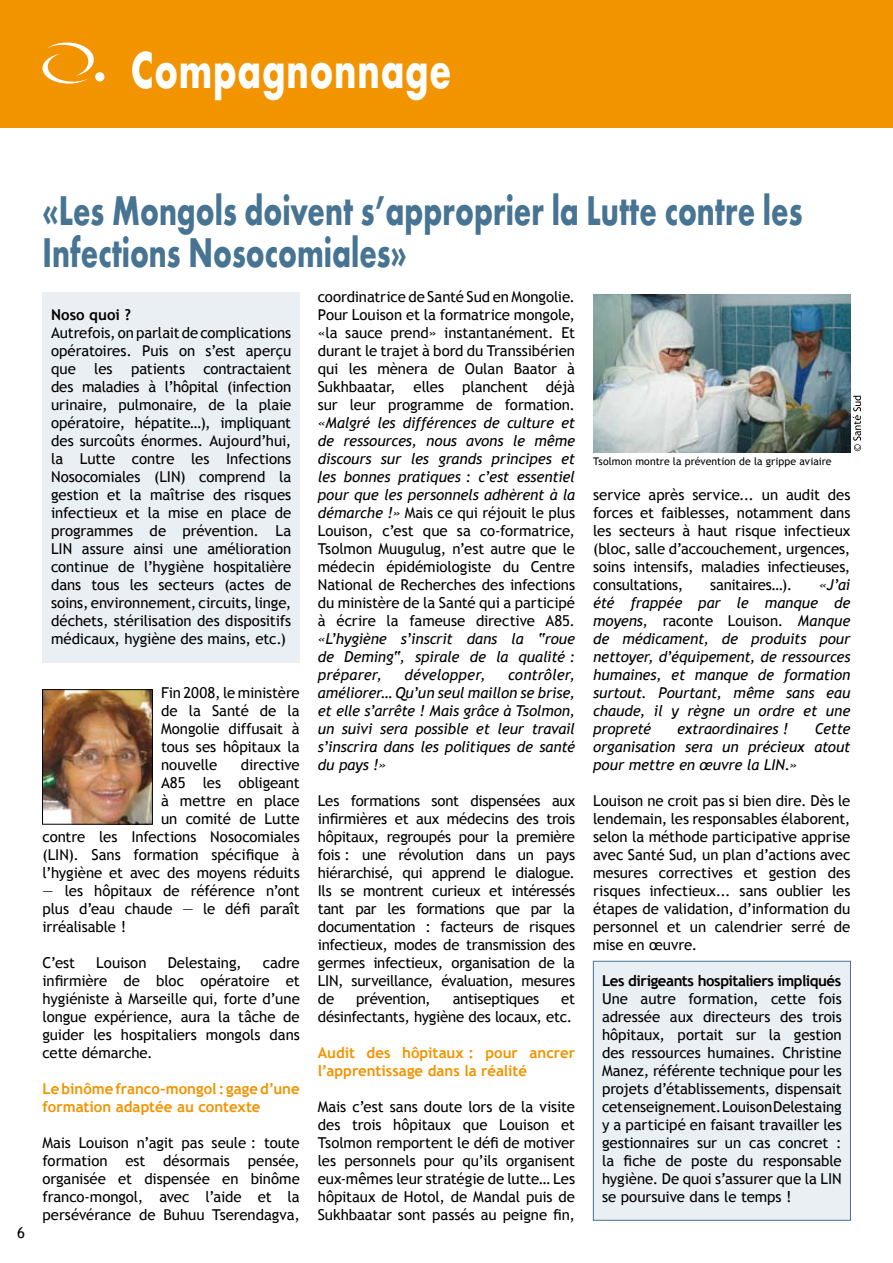
<style>
.page{position:relative;width:893px;height:1263px;background:#fff}
.page>*{position:absolute;margin:0;border:0;box-sizing:border-box;transform-origin:0 0}
.t1{font:700 54px "Futura T";letter-spacing:.02em;color:#fff;scale:.71 1}
.t2{font:700 43.2px/42px "Futura T";color:#467492;scale:.71 1}
.t3{font:15px/18px "Trebuchet MS";letter-spacing:-.01em;color:#000;text-align:justify}
.t4{font:italic 15px/18px "Trebuchet MS";letter-spacing:-.005em;color:#000;text-align:justify}
.t5{font:700 15px/18px "Trebuchet MS";color:#f29400}
.t6{font:700 15px "Trebuchet MS";letter-spacing:-.03em;color:#000}
.t7{font:10.5px "Trebuchet MS";letter-spacing:.005em;color:#000}
.s1{font-style:italic}
.s2{font-style:normal}
</style>
<div class="page">
<div style="left:0;top:0;width:893px;height:128px;background:#f29400"></div>
<div style="left:95px;top:72px;width:9px;height:9px;background:#fff;border-radius:50%"></div>
<svg style="left:43px;top:43px;width:51px;height:41px"></svg>
<div style="left:593px;top:961px;width:257px;height:259px;background:#eaeff4"></div>
<div style="left:593px;top:961px;width:258px;height:259px;border:1px solid #467492"></div>
<div style="left:43px;top:292px;width:257px;height:370px;background:#eaeff4"></div>
<svg style="left:853px;top:396px;width:8px;height:55px"></svg>
<img style="left:44px;top:691px;width:107px;height:131px">
<div style="left:42px;top:689px;width:111px;height:135px;border:1px solid #000"></div>
<img style="left:593px;top:294px;width:257px;height:159px">
<h1 class="t1" style="left:131px;top:38px;width:453px">Compagnonnage</h1>
<p class="t3" style="left:17px;top:1224px;width:9px">6</p>
<h2 class="t2" style="left:43px;top:189px;width:1072px">«Les Mongols doivent s’approprier la Lutte contre les<br>Infections Nosocomiales»</h2>
<p class="t6" style="left:51px;top:306px;width:81px">Noso quoi ?</p>
<p class="t3" style="left:51px;top:324px;width:242px">Autrefois, on parlait de complications opératoires. Puis on s’est aperçu que les patients contractaient des maladies à l’hôpital (infection urinaire, pulmonaire, de la plaie opératoire, hépatite…), impliquant des surcoûts énormes. Aujourd’hui, la Lutte contre les Infections Nosocomiales (LIN) comprend la gestion et la maîtrise des risques infectieux et la mise en place de programmes de prévention. La LIN assure ainsi une amélioration continue de l’hygiène hospitalière dans tous les secteurs (actes de soins, environnement, circuits, linge, déchets, stérilisation des dispositifs médicaux, hygiène des mains, etc.)</p>
<p class="t3" style="left:161px;top:684px;width:140px">Fin 2008, le ministère de la Santé de la Mongolie diffusait à tous ses hôpitaux la nouvelle</p>
<p class="t3" style="left:43px;top:756px;width:259px;text-align:right">directive<br>A85 les obligeant<br>à mettre en place<br>un comité de Lutte<br>contre les Infections Nosocomiales (LIN). Sans formation spécifique à l’hygiène et avec des moyens réduits</p>
<p class="t3" style="left:43px;top:882px;width:259px">— les hôpitaux de référence n’ont plus d’eau chaude — le défi paraît irréalisable !</p>
<p class="t3" style="left:43px;top:954px;width:34px">C’est</p>
<p class="t3" style="left:96px;top:954px;width:52px">Louison</p>
<p class="t3" style="left:168px;top:954px;width:76px">Delestaing,</p>
<p class="t3" style="left:43px;top:954px;width:259px;text-indent:220px">cadre infirmière de bloc opératoire et hygiéniste à Marseille qui, forte d’une longue expérience, aura la tâche de guider les hospitaliers mongols dans cette démarche.</p>
<p class="t5" style="left:43px;top:1080px;width:259px">Le binôme franco-mongol : gage d’une formation adaptée au contexte</p>
<p class="t3" style="left:43px;top:1134px;width:259px">Mais Louison n’agit pas seule : toute formation est désormais pensée, organisée et dispensée en binôme franco-mongol, avec l’aide et la persévérance de Buhuu Tserendagva,</p>
<p class="t3" style="left:318px;top:288px;width:259px">coordinatrice de Santé Sud en Mongolie.<br>Pour Louison et la formatrice mongole, «la sauce prend» instantanément. Et durant le trajet à bord du Transsibérien qui les mènera de Oulan Baator à Sukhbaatar, elles planchent déjà sur leur programme de formation.</p>
<p class="t3" style="left:318px;top:414px;width:259px"><span class="s1">«Malgré les différences de culture et de ressources, nous avons le même discours sur les grands principes et les bonnes pratiques : c’est essentiel pour que les personnels adhèrent à la démarche !»</span> Mais ce qui réjouit le plus Louison, c’est que sa co-formatrice, Tsolmon Muugulug, n’est autre que le médecin épidémiologiste du Centre National de Recherches des infections du ministère de la Santé qui a participé à écrire la fameuse directive A85.</p>
<p class="t4" style="left:318px;top:630px;width:259px">«L’hygiène s’inscrit dans la “roue de Deming“, spirale de la qualité : préparer,</p>
<p class="t4" style="left:318px;top:666px;width:259px;text-indent:190px">contrôler, améliorer… Qu’un seul maillon se brise, et elle s’arrête ! Mais grâce à Tsolmon, un suivi sera possible et leur travail s’inscrira dans les politiques de santé du pays !»</p>
<p class="t3" style="left:318px;top:792px;width:259px">Les formations sont dispensées aux infirmières et aux médecins des trois hôpitaux, regroupés pour la première fois : une révolution dans un pays hiérarchisé, qui apprend le dialogue.<br>Ils se montrent curieux et intéressés tant par les formations que par la documentation : facteurs de risques infectieux, modes de transmission des germes infectieux, organisation de la LIN, surveillance, évaluation, mesures de</p>
<p class="t4" style="left:405px;top:666px;width:82px">développer,</p>
<p class="t3" style="left:356px;top:990px;width:76px">prévention,</p>
<p class="t3" style="left:453px;top:990px;width:88px">antiseptiques</p>
<p class="t3" style="left:318px;top:990px;width:259px;text-align:right">et<br>désinfectants, hygiène des locaux, etc.</p>
<p class="t5" style="left:318px;top:1044px;width:259px">Audit des hôpitaux : pour ancrer l’apprentissage dans la réalité</p>
<p class="t3" style="left:318px;top:1098px;width:259px">Mais c’est sans doute lors de la visite des trois hôpitaux que Louison et Tsolmon remportent le défi de motiver les personnels pour qu’ils organisent eux-mêmes leur stratégie de lutte… Les hôpitaux de Hotol, de Mandal puis de Sukhbaatar sont passés au peigne fin,</p>
<p class="t7" style="left:593px;top:455px;width:240px">Tsolmon montre la prévention de la grippe aviaire</p>
<p class="t3" style="left:593px;top:486px;width:259px">service après service... un audit des forces et faiblesses, notamment dans les secteurs à haut risque infectieux (bloc, salle d’accouchement, urgences, soins intensifs, maladies infectieuses, consultations,</p>
<p class="t4" style="left:593px;top:576px;width:259px;text-indent:226px">«J’ai été frappée par le manque de moyens, <span class="s2">raconte Louison.</span> Manque de médicament, de produits pour nettoyer, d’équipement, de ressources humaines, et manque de formation surtout. Pourtant, même sans eau chaude, il y règne un ordre et une propreté</p>
<p class="t3" style="left:710px;top:576px;width:84px">sanitaires…).</p>
<p class="t4" style="left:677px;top:720px;width:113px">extraordinaires !</p>
<p class="t4" style="left:593px;top:720px;width:259px;text-indent:221px">Cette organisation sera un précieux atout pour mettre en œuvre la LIN.»</p>
<p class="t3" style="left:593px;top:792px;width:259px">Louison ne croit pas si bien dire. Dès le lendemain, les responsables élaborent, selon la méthode participative apprise avec Santé Sud, un plan d’actions avec mesures correctives et gestion des risques infectieux... sans oublier les étapes de validation, d’information du personnel et un calendrier serré de mise en œuvre.</p>
<p class="t6" style="left:602px;top:972px;width:241px">Les dirigeants hospitaliers impliqués</p>
<p class="t3" style="left:602px;top:990px;width:241px">Une autre formation, cette fois adressée aux directeurs des trois hôpitaux, portait sur la gestion des ressources humaines. Christine Manez, référente technique pour les projets d’établissements, dispensait cet enseignement. Louison Delestaing y a participé en faisant travailler les gestionnaires sur un cas concret : la fiche de poste du responsable hygiène. De quoi s’assurer que la LIN se poursuive dans le temps !</p>
</div>
